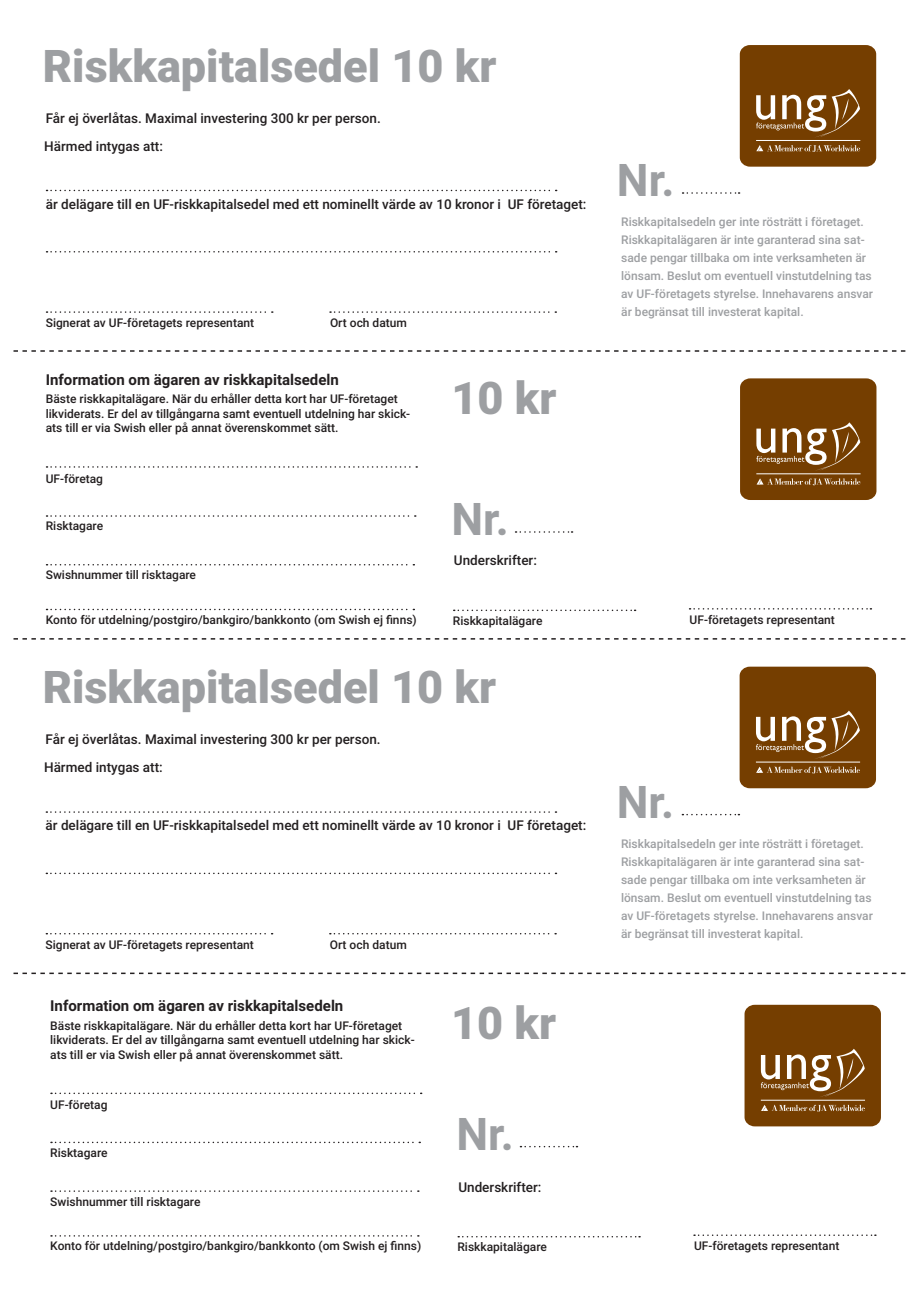
<style>
.page{position:relative;width:919px;height:1289px;background:#fff}
.page>*{position:absolute;margin:0;border:0;box-sizing:border-box;transform-origin:0 0}
.t1{font:900 45px "Roboto";color:#9d9fa2}
.t2{font:700 45px "Roboto";color:#9d9fa2}
.t3{font:700 15px "Roboto";color:#231f20}
.t4{font:500 13.5px "Roboto";color:#231f20}
.t5{font:500 12px/14.4px "Roboto";color:#231f20}
.t6{font:500 12px/18px "Roboto";color:#9d9fa2}
</style>
<div class="page">
<div style="left:739px;top:45px;width:137px;height:122px;background:#753e00;border-radius:10px"></div>
<svg style="left:756px;top:89px;width:104px;height:48px"></svg>
<svg style="left:756px;top:145px;width:104px;height:7px"></svg>
<hr style="left:756px;top:140px;width:104px;height:1px;background:#fff">
<svg style="left:47px;top:190px;width:509px;height:1px"></svg>
<svg style="left:14px;top:350px;width:891px;height:2px"></svg>
<svg style="left:14px;top:638px;width:891px;height:1px"></svg>
<svg style="left:47px;top:251px;width:509px;height:1px"></svg>
<svg style="left:47px;top:466px;width:370px;height:1px"></svg>
<svg style="left:47px;top:515px;width:369px;height:2px"></svg>
<svg style="left:453px;top:609px;width:182px;height:2px"></svg>
<svg style="left:689px;top:608px;width:182px;height:1px"></svg>
<svg style="left:47px;top:564px;width:367px;height:1px"></svg>
<svg style="left:47px;top:608px;width:367px;height:2px"></svg>
<svg style="left:47px;top:311px;width:226px;height:2px"></svg>
<svg style="left:330px;top:311px;width:226px;height:2px"></svg>
<svg style="left:682px;top:192px;width:57px;height:2px"></svg>
<svg style="left:515px;top:531px;width:57px;height:1px"></svg>
<div style="left:740px;top:378px;width:136px;height:122px;background:#753e00;border-radius:10px"></div>
<svg style="left:756px;top:422px;width:104px;height:49px"></svg>
<svg style="left:756px;top:478px;width:104px;height:7px"></svg>
<hr style="left:756px;top:473px;width:104px;height:1px;background:#fff">
<svg style="left:14px;top:972px;width:891px;height:2px"></svg>
<svg style="left:51px;top:1092px;width:370px;height:2px"></svg>
<svg style="left:51px;top:1141px;width:369px;height:2px"></svg>
<svg style="left:458px;top:1236px;width:182px;height:1px"></svg>
<svg style="left:694px;top:1234px;width:181px;height:1px"></svg>
<svg style="left:51px;top:1190px;width:368px;height:1px"></svg>
<svg style="left:51px;top:1235px;width:368px;height:1px"></svg>
<svg style="left:520px;top:1145px;width:57px;height:2px"></svg>
<div style="left:744px;top:1004px;width:136px;height:122px;background:#753e00;border-radius:10px"></div>
<svg style="left:760px;top:1048px;width:104px;height:49px"></svg>
<svg style="left:761px;top:1104px;width:103px;height:7px"></svg>
<hr style="left:760px;top:1099px;width:105px;height:1px;background:#fff">
<div style="left:739px;top:666px;width:136px;height:122px;background:#753e00;border-radius:10px"></div>
<svg style="left:756px;top:710px;width:103px;height:49px"></svg>
<svg style="left:756px;top:766px;width:103px;height:7px"></svg>
<hr style="left:755px;top:761px;width:105px;height:1px;background:#fff">
<svg style="left:46px;top:811px;width:510px;height:1px"></svg>
<svg style="left:46px;top:872px;width:510px;height:2px"></svg>
<svg style="left:46px;top:933px;width:226px;height:1px"></svg>
<svg style="left:330px;top:933px;width:226px;height:1px"></svg>
<svg style="left:682px;top:813px;width:57px;height:2px"></svg>
<p class="t1" style="left:43px;top:34px;width:455px">Riskkapitalsedel 10 kr</p>
<p class="t4" style="left:46px;top:109px;width:336px">Får ej överlåtas. Maximal investering 300 kr per person.</p>
<p class="t4" style="left:44px;top:136px;width:120px">Härmed intygas att:</p>
<p class="t4" style="left:46px;top:194px;width:542px">är delägare till en UF-riskkapitalsedel med ett nominellt värde av 10 kronor i UF företaget:</p>
<p class="t5" style="left:46px;top:315px;width:210px">Signerat av UF-företagets representant</p>
<p class="t5" style="left:330px;top:315px;width:78px">Ort och datum</p>
<p class="t3" style="left:46px;top:369px;width:294px">Information om ägaren av riskkapitalsedeln</p>
<p class="t5" style="left:46px;top:391px;width:366px">Bäste riskkapitalägare. När du erhåller detta kort har UF-företaget likviderats. Er del av tillgångarna samt eventuell utdelning har skick&shy;ats till er via Swish eller på annat överenskommet sätt.</p>
<p class="t5" style="left:46px;top:470px;width:59px">UF-företag</p>
<p class="t5" style="left:46px;top:518px;width:59px">Risktagare</p>
<p class="t1" style="left:451px;top:367px;width:106px">10 kr</p>
<p class="t2" style="left:451px;top:487px;width:59px">Nr.</p>
<p class="t4" style="left:454px;top:551px;width:84px">Underskrifter:</p>
<p class="t2" style="left:617px;top:149px;width:59px">Nr.</p>
<p class="t6" style="left:621px;top:212px;width:253px">Riskkapitalsedeln ger inte rösträtt i företaget.<br>Riskkapitalägaren är inte garanterad sina sat&shy;sade pengar tillbaka om inte verksamheten är lönsam. Beslut om eventuell vinstutdelning tas av UF-företagets styrelse. Innehavarens ansvar är begränsat till investerat kapital.</p>
<p class="t5" style="left:46px;top:567px;width:152px">Swishnummer till risktagare</p>
<p class="t5" style="left:46px;top:612px;width:372px">Konto för utdelning/postgiro/bankgiro/bankkonto (om Swish ej finns)</p>
<p class="t5" style="left:689px;top:611px;width:147px">UF-företagets representant</p>
<p class="t5" style="left:453px;top:613px;width:91px">Riskkapitalägare</p>
<p class="t1" style="left:43px;top:655px;width:455px">Riskkapitalsedel 10 kr</p>
<p class="t4" style="left:46px;top:730px;width:336px">Får ej överlåtas. Maximal investering 300 kr per person.</p>
<p class="t4" style="left:44px;top:757px;width:120px">Härmed intygas att:</p>
<p class="t4" style="left:46px;top:816px;width:542px">är delägare till en UF-riskkapitalsedel med ett nominellt värde av 10 kronor i UF företaget:</p>
<p class="t5" style="left:46px;top:936px;width:210px">Signerat av UF-företagets representant</p>
<p class="t5" style="left:330px;top:936px;width:78px">Ort och datum</p>
<p class="t3" style="left:50px;top:995px;width:294px">Information om ägaren av riskkapitalsedeln</p>
<p class="t5" style="left:50px;top:1017px;width:366px">Bäste riskkapitalägare. När du erhåller detta kort har UF-företaget likviderats. Er del av tillgångarna samt eventuell utdelning har skick&shy;ats till er via Swish eller på annat överenskommet sätt.</p>
<p class="t5" style="left:50px;top:1096px;width:59px">UF-företag</p>
<p class="t5" style="left:50px;top:1144px;width:59px">Risktagare</p>
<p class="t1" style="left:451px;top:991px;width:106px">10 kr</p>
<p class="t2" style="left:456px;top:1102px;width:59px">Nr.</p>
<p class="t4" style="left:458px;top:1177px;width:84px">Underskrifter:</p>
<p class="t2" style="left:616px;top:770px;width:59px">Nr.</p>
<p class="t6" style="left:621px;top:833px;width:253px">Riskkapitalsedeln ger inte rösträtt i företaget.<br>Riskkapitalägaren är inte garanterad sina sat&shy;sade pengar tillbaka om inte verksamheten är lönsam. Beslut om eventuell vinstutdelning tas av UF-företagets styrelse. Innehavarens ansvar är begränsat till investerat kapital.</p>
<p class="t5" style="left:50px;top:1193px;width:152px">Swishnummer till risktagare</p>
<p class="t5" style="left:50px;top:1238px;width:372px">Konto för utdelning/postgiro/bankgiro/bankkonto (om Swish ej finns)</p>
<p class="t5" style="left:694px;top:1238px;width:147px">UF-företagets representant</p>
<p class="t5" style="left:457px;top:1239px;width:91px">Riskkapitalägare</p>
</div>
